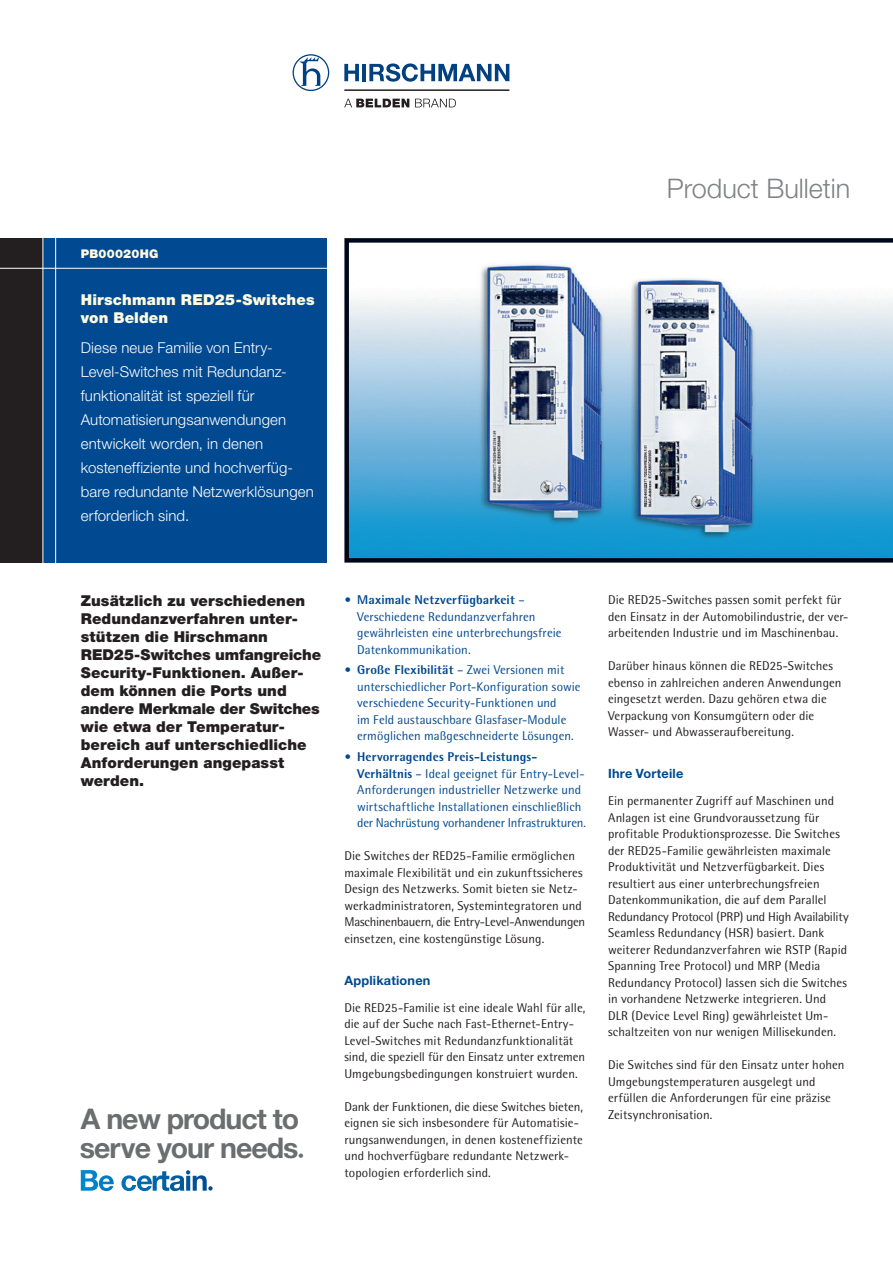
<style>
.page{position:relative;width:893px;height:1263px;background:#fff}
.page>*{position:absolute;margin:0;border:0;box-sizing:border-box;transform-origin:0 0}
.t1{font:700 28.5px/29.2px "Helvetica Neue";letter-spacing:-.035em;color:#6c6d70}
.t2{font:300 27px "Helvetica Neue";color:#808285}
.t3{font:900 15px/18px "Helvetica Neue";letter-spacing:.005em;color:#231f20}
.t4{font:300 15px/24px "Helvetica Neue";letter-spacing:.005em;color:#fff}
.t5{font:900 15px/18px "Helvetica Neue";letter-spacing:.01em;color:#fffce0}
.t6{font:12.75px/16.5px "Rotis Semi Sans";letter-spacing:.005em;color:#231f20}
.t7{font:12.75px/16.5px "Rotis Semi Sans";letter-spacing:.005em;color:#014990}
.t8{font:700 12.75px "Helvetica Neue";letter-spacing:.015em;color:#014990}
.t9{font:900 12px "Helvetica Neue";letter-spacing:.02em;color:#fffce0}
.s1{font-weight:700}
.s2{font-weight:800}
</style>
<div class="page">
<div style="left:43px;top:238px;width:284px;height:325px;background:#014990"></div>
<div style="left:0;top:238px;width:43px;height:325px;background:#231f20"></div>
<hr style="left:43px;top:234px;width:1px;height:340px;background:#fff">
<hr style="left:55px;top:234px;width:1px;height:340px;background:#fff">
<hr style="left:0;top:268px;width:327px;height:1px;background:#fff">
<svg style="left:344px;top:99px;width:65px;height:8px"></svg>
<svg style="left:415px;top:99px;width:41px;height:8px"></svg>
<svg style="left:344px;top:64px;width:15px;height:17px"></svg>
<hr style="left:362px;top:64px;width:4px;height:17px;background:#014081">
<svg style="left:293px;top:54px;width:36px;height:37px"></svg>
<svg style="left:369px;top:63px;width:140px;height:19px"></svg>
<hr style="left:344px;top:89px;width:165px;height:2px;background:#231f20">
<svg style="left:81px;top:1170px;width:132px;height:21px"></svg>
<svg style="left:344px;top:238px;width:549px;height:325px"></svg>
<p class="t9" style="left:81px;top:246px;width:79px">PB00020HG</p>
<p class="t5" style="left:81px;top:290px;width:235px">Hirschmann RED25-Switches von Belden</p>
<p class="t4" style="left:81px;top:336px;width:235px">Diese neue Familie von Entry-<br>Level-Switches mit Redundanz&shy;funktionalität ist speziell für<br>Automatisierungsanwendungen entwickelt worden, in denen kosteneffiziente und hochverfüg&shy;bare redundante Netzwerklösungen erforderlich sind.</p>
<h2 class="t2" style="left:667px;top:172px;width:185px">Product Bulletin</h2>
<p class="t3" style="left:81px;top:592px;width:242px">Zusätzlich zu verschiedenen<br>Redundanzverfahren unter&shy;stützen die Hirschmann<br>RED25-Switches umfangreiche<br>Security-Funktionen. Außer&shy;dem können die Ports und andere Merkmale der Switches wie etwa der Temperatur&shy;bereich auf unterschiedliche<br>Anforderungen angepasst werden.</p>
<p class="t7" style="left:357px;top:591px;width:206px;text-indent:-13px"><span class="s1">•</span> <span class="s2">Maximale Netzverfügbarkeit</span> – Verschiedene Redundanzverfahren gewährleisten eine unterbrechungsfreie Datenkommunikation.</p>
<p class="t7" style="left:357px;top:662px;width:225px;text-indent:-13px"><span class="s1">•</span> <span class="s2">Große Flexibilität</span> – Zwei Versionen mit unterschiedlicher Port-Konfiguration sowie verschiedene Security-Funktionen und<br>im Feld austauschbare Glasfaser-Module ermöglichen maßgeschneiderte Lösungen.</p>
<p class="t7" style="left:357px;top:748px;width:230px;text-indent:-13px"><span class="s1">•</span> <span class="s2">Hervorragendes Preis-Leistungs-Verhältnis</span> – Ideal geeignet für Entry-Level-Anforderungen industrieller Netzwerke und wirtschaftliche Installationen einschließlich der Nachrüstung vorhandener Infrastrukturen.</p>
<p class="t6" style="left:344px;top:847px;width:242px">Die Switches der RED25-Familie ermöglichen maximale Flexibilität und ein zukunftssicheres Design des Netzwerks. Somit bieten sie Netz&shy;werkadministratoren, Systemintegratoren und Maschinenbauern, die Entry-Level-Anwendungen einsetzen, eine kostengünstige Lösung.</p>
<p class="t8" style="left:344px;top:972px;width:88px">Applikationen</p>
<p class="t6" style="left:344px;top:999px;width:242px">Die RED25-Familie ist eine ideale Wahl für alle, die auf der Suche nach Fast-Ethernet-Entry-Level-Switches mit Redundanzfunktionalität sind, die speziell für den Einsatz unter extremen Umgebungsbedingungen konstruiert wurden.</p>
<p class="t6" style="left:344px;top:1098px;width:240px">Dank der Funktionen, die diese Switches bieten, eignen sie sich insbesondere für Automatisie&shy;rungsanwendungen, in denen kosteneffiziente und hochverfügbare redundante Netzwerk&shy;topologien erforderlich sind.</p>
<h1 class="t1" style="left:80px;top:1103px;width:226px">A new product to serve your needs<sub>·</sub></h1>
<p class="t6" style="left:608px;top:591px;width:242px">Die RED25-Switches passen somit perfekt für den Einsatz in der Automobilindustrie, der ver&shy;arbeitenden Industrie und im Maschinenbau.</p>
<p class="t6" style="left:608px;top:657px;width:235px">Darüber hinaus können die RED25-Switches ebenso in zahlreichen anderen Anwendungen eingesetzt werden. Dazu gehören etwa die Verpackung von Konsumgütern oder die Wasser- und Abwasseraufbereitung.</p>
<p class="t8" style="left:608px;top:765px;width:77px">Ihre Vorteile</p>
<p class="t6" style="left:608px;top:792px;width:242px">Ein permanenter Zugriff auf Maschinen und Anlagen ist eine Grundvoraussetzung für profitable Produktionsprozesse. Die Switches der RED25-Familie gewährleisten maximale Produktivität und Netzverfügbarkeit. Dies resultiert aus einer unterbrechungsfreien Datenkommunikation, die auf dem Parallel Redundancy Protocol (PRP) und High Availability Seamless Redundancy (HSR) basiert. Dank weiterer Redundanzverfahren wie RSTP (Rapid Spanning Tree Protocol) und MRP (Media Redundancy Protocol) lassen sich die Switches in vorhandene Netzwerke integrieren. Und DLR (Device Level Ring) gewährleistet Um&shy;schaltzeiten von nur wenigen Millisekunden.</p>
<p class="t6" style="left:608px;top:1056px;width:238px">Die Switches sind für den Einsatz unter hohen Umgebungstemperaturen ausgelegt und erfüllen die Anforderungen für eine präzise Zeitsynchronisation.</p>
</div>
